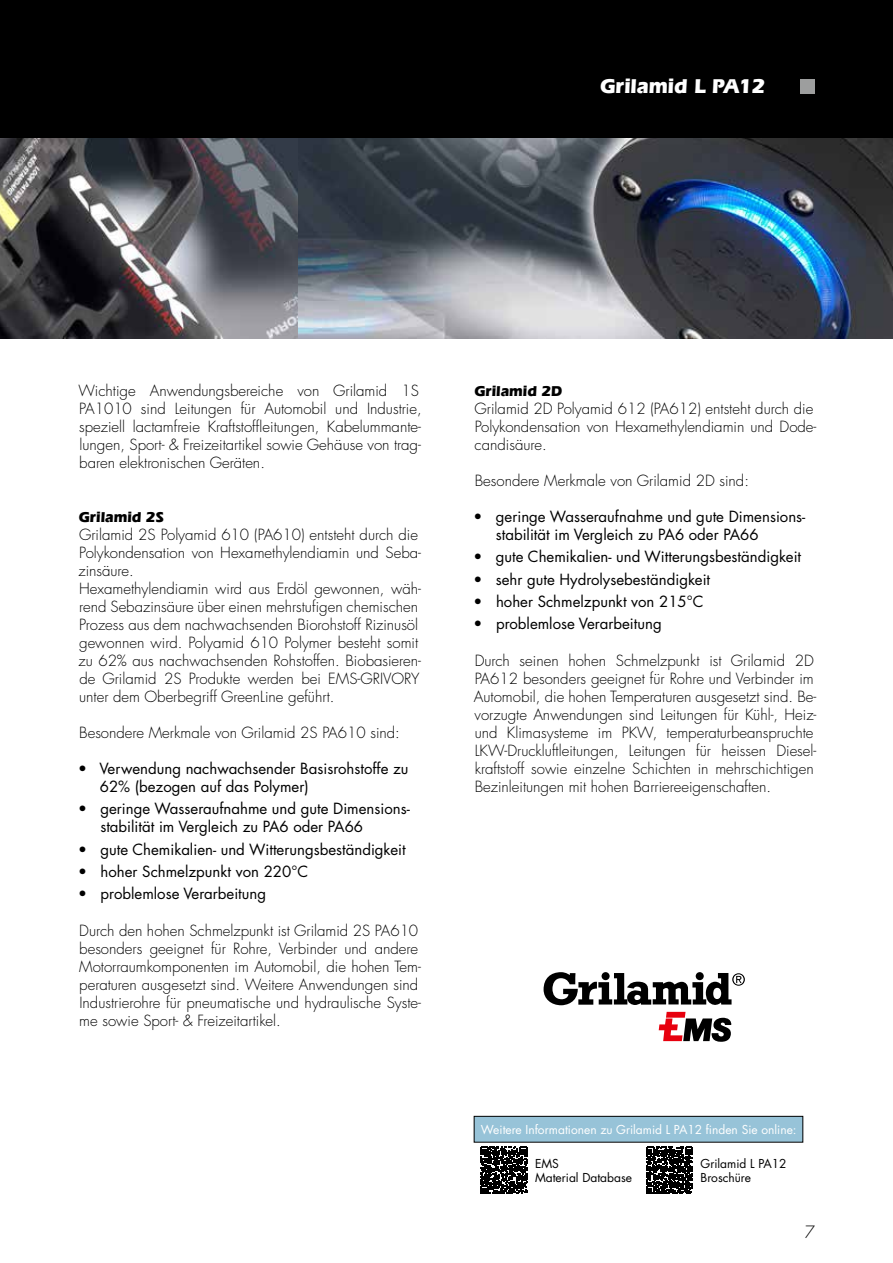
<style>
.page{position:relative;width:893px;height:1263px;background:#fff}
.page>*{position:absolute;margin:0;border:0;box-sizing:border-box;transform-origin:0 0}
.t1{font:700 21px "Eras IT Cby BT";color:#fff}
.t2{font:300 16.5px "Futura LT Pro";color:#000}
.t3{font:300 15px/18px "Futura LT Pro";color:#000}
.t4{font:15px/18px "Futura LT Pro";color:#000}
.t5{font:700 15px "Eras IT Cby BT";color:#000}
.t6{font:12px "Futura LT Pro";color:#fff}
.t7{font:12px/14.4px "Futura LT Pro";color:#000}
</style>
<div class="page">
<div style="left:0;top:0;width:893px;height:138px;background:#000"></div>
<img style="left:0;top:138px;width:893px;height:200px">
<svg style="left:544px;top:972px;width:201px;height:33px"></svg>
<svg style="left:659px;top:1012px;width:73px;height:30px"></svg>
<svg style="left:476px;top:1142px;width:56px;height:52px"></svg>
<svg style="left:481px;top:1147px;width:46px;height:46px"></svg>
<svg style="left:646px;top:1147px;width:47px;height:46px"></svg>
<div style="left:474px;top:1116px;width:329px;height:26px;background:#97c3d8"></div>
<div style="left:474px;top:1116px;width:329px;height:26px;border:1px solid #000"></div>
<div style="left:800px;top:80px;width:14px;height:14px;background:#9d9e9e"></div>
<h1 class="t1" style="left:600px;top:73px;width:167px">Grilamid L PA12</h1>
<p class="t3" style="left:78px;top:382px;width:345px">Wichtige Anwendungsbereiche von Grilamid 1S PA1010 sind Leitungen für Automobil und Industrie, speziell lactamfreie Kraftstoffleitungen, Kabelummante&shy;lungen, Sport- &amp; Freizeitartikel sowie Gehäuse von trag&shy;baren elektronischen Geräten.</p>
<p class="t5" style="left:79px;top:508px;width:86px">Grilamid 2S</p>
<p class="t3" style="left:78px;top:526px;width:344px">Grilamid 2S Polyamid 610 (PA610) entsteht durch die Polykondensation von Hexamethylendiamin und Seba&shy;zinsäure.<br>Hexamethylendiamin wird aus Erdöl gewonnen, wäh&shy;rend Sebazinsäure über einen mehrstufigen chemischen Prozess aus dem nachwachsenden Biorohstoff Rizinusöl gewonnen wird. Polyamid 610 Polymer besteht somit zu 62% aus nachwachsenden Rohstoffen. Biobasieren&shy;de Grilamid 2S Produkte werden bei EMS-GRIVORY unter dem Oberbegriff GreenLine geführt.</p>
<p class="t3" style="left:79px;top:724px;width:322px">Besondere Merkmale von Grilamid 2S PA610 sind:</p>
<p class="t4" style="left:100px;top:759px;width:310px;text-indent:-22px">• Verwendung nachwachsender Basisrohstoffe zu<br>62% (bezogen auf das Polymer)</p>
<p class="t4" style="left:100px;top:800px;width:311px;text-indent:-22px">• geringe Wasseraufnahme und gute Dimensions&shy;stabilität im Vergleich zu PA6 oder PA66</p>
<p class="t4" style="left:78px;top:840px;width:329px">• gute Chemikalien- und Witterungsbeständigkeit</p>
<p class="t4" style="left:78px;top:862px;width:231px">• hoher Schmelzpunkt von 220°C</p>
<p class="t4" style="left:78px;top:884px;width:190px">• problemlose Verarbeitung</p>
<p class="t3" style="left:79px;top:922px;width:343px">Durch den hohen Schmelzpunkt ist Grilamid 2S PA610 besonders geeignet für Rohre, Verbinder und andere Motorraumkomponenten im Automobil, die hohen Tem&shy;peraturen ausgesetzt sind. Weitere Anwendungen sind Industrierohre für pneumatische und hydraulische Syste&shy;me sowie Sport- &amp; Freizeitartikel.</p>
<p class="t5" style="left:474px;top:382px;width:89px">Grilamid 2D</p>
<p class="t3" style="left:475px;top:400px;width:343px">Grilamid 2D Polyamid 612 (PA612) entsteht durch die<br>Polykondensation von Hexamethylendiamin und Dode&shy;candisäure.</p>
<p class="t3" style="left:475px;top:472px;width:276px">Besondere Merkmale von Grilamid 2D sind:</p>
<p class="t4" style="left:496px;top:507px;width:311px;text-indent:-22px">• geringe Wasseraufnahme und gute Dimensions&shy;stabilität im Vergleich zu PA6 oder PA66</p>
<p class="t4" style="left:474px;top:548px;width:329px">• gute Chemikalien- und Witterungsbeständigkeit</p>
<p class="t4" style="left:474px;top:570px;width:238px">• sehr gute Hydrolysebeständigkeit</p>
<p class="t4" style="left:474px;top:592px;width:231px">• hoher Schmelzpunkt von 215°C</p>
<p class="t4" style="left:474px;top:614px;width:190px">• problemlose Verarbeitung</p>
<p class="t3" style="left:474px;top:652px;width:344px">Durch seinen hohen Schmelzpunkt ist Grilamid 2D PA612 besonders geeignet für Rohre und Verbinder im Automobil, die hohen Temperaturen ausgesetzt sind. Be&shy;vorzugte Anwendungen sind Leitungen für Kühl-, Heiz&shy;und Klimasysteme im PKW, temperaturbeanspruchte LKW-Druckluftleitungen, Leitungen für heissen Diesel&shy;kraftstoff sowie einzelne Schichten in mehrschichtigen Bezinleitungen mit hohen Barriereeigenschaften.</p>
<p class="t6" style="left:481px;top:1121px;width:317px">Weitere Informationen zu Grilamid L PA12 finden Sie online:</p>
<p class="t7" style="left:535px;top:1156px;width:99px">EMS<br>Material Database</p>
<p class="t7" style="left:700px;top:1156px;width:88px">Grilamid L PA12<br>Broschüre</p>
<p class="t2" style="left:805px;top:1221px;width:12px">7</p>
</div>
